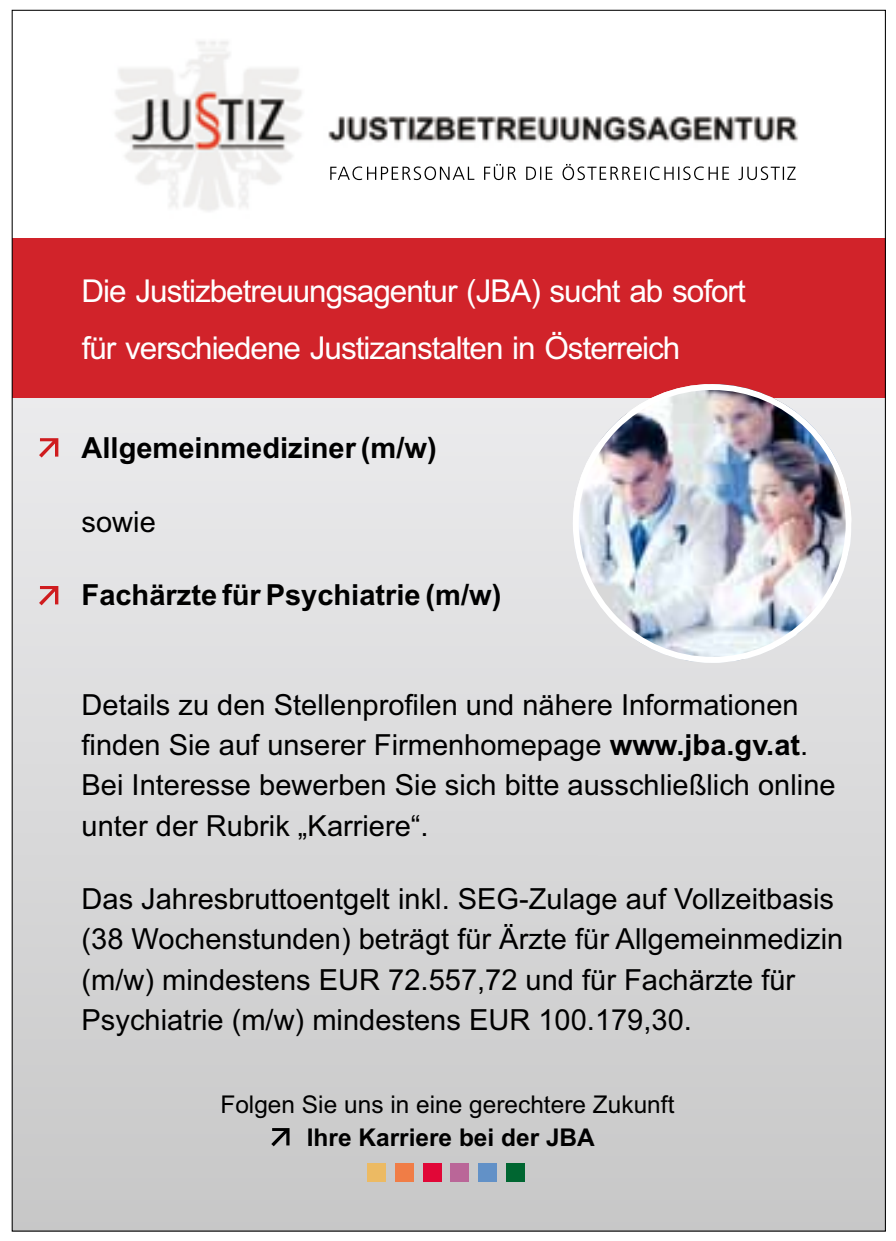
<style>
.page{position:relative;width:896px;height:1241px;background:#fff}
.page>*{position:absolute;margin:0;border:0;box-sizing:border-box;transform-origin:0 0}
.t1{font:31.5px/56.4px "Arial";letter-spacing:-.035em;color:#fff}
.t2{font:29.05px/40.2px "Arial";color:#000}
.t3{font:700 29.05px "Arial";color:#000}
.t4{font:24.5px "Arial";color:#000}
.t5{font:700 24.5px "Arial";color:#000}
.s1{font-weight:700}
</style>
<div class="page">
<div style="left:12px;top:326px;width:873px;height:905px;background:linear-gradient(to bottom,#eeeef0,#c7c7c7)"></div>
<svg style="left:271px;top:1128px;width:18px;height:18px"></svg>
<div style="left:367px;top:1163px;width:18px;height:18px;background:#ecba63"></div>
<div style="left:395px;top:1163px;width:18px;height:18px;background:#f07d46"></div>
<div style="left:423px;top:1163px;width:18px;height:18px;background:#e10737"></div>
<div style="left:451px;top:1163px;width:18px;height:18px;background:#ba6698"></div>
<div style="left:479px;top:1163px;width:18px;height:18px;background:#6291c7"></div>
<div style="left:507px;top:1163px;width:18px;height:18px;background:#006631"></div>
<img style="left:115px;top:41px;width:683px;height:170px">
<svg style="left:330px;top:164px;width:466px;height:16px"></svg>
<div style="left:12px;top:238px;width:873px;height:159px;background:#d1232a"></div>
<svg style="left:39px;top:586px;width:19px;height:19px"></svg>
<svg style="left:39px;top:438px;width:19px;height:19px"></svg>
<img style="left:573px;top:384px;width:278px;height:279px">
<p class="t1" style="left:82px;top:263px;width:666px">Die Justizbetreuungsagentur (JBA) sucht ab sofort für verschiedene Justizanstalten in Österreich</p>
<p class="t3" style="left:82px;top:427px;width:357px">Allgemeinmediziner (m/w)</p>
<p class="t2" style="left:82px;top:501px;width:76px">sowie</p>
<p class="t3" style="left:82px;top:574px;width:421px">Fachärzte für Psychiatrie (m/w)</p>
<p class="t2" style="left:82px;top:684px;width:755px">Details zu den Stellenprofilen und nähere Informationen finden Sie auf unserer Firmenhomepage <span class="s1">www.jba.gv.at</span>.<br>Bei Interesse bewerben Sie sich bitte ausschließlich online unter der Rubrik „Karriere“.</p>
<p class="t2" style="left:82px;top:878px;width:763px">Das Jahresbruttoentgelt inkl. SEG-Zulage auf Vollzeitbasis (38 Wochenstunden) beträgt für Ärzte für Allgemeinmedizin (m/w) mindestens EUR 72.557,72 und für Fachärzte für Psychiatrie (m/w) mindestens EUR 100.179,30.</p>
<p class="t4" style="left:220px;top:1087px;width:455px">Folgen Sie uns in eine gerechtere Zukunft</p>
<p class="t5" style="left:307px;top:1120px;width:290px">Ihre Karriere bei der JBA</p>
</div>
